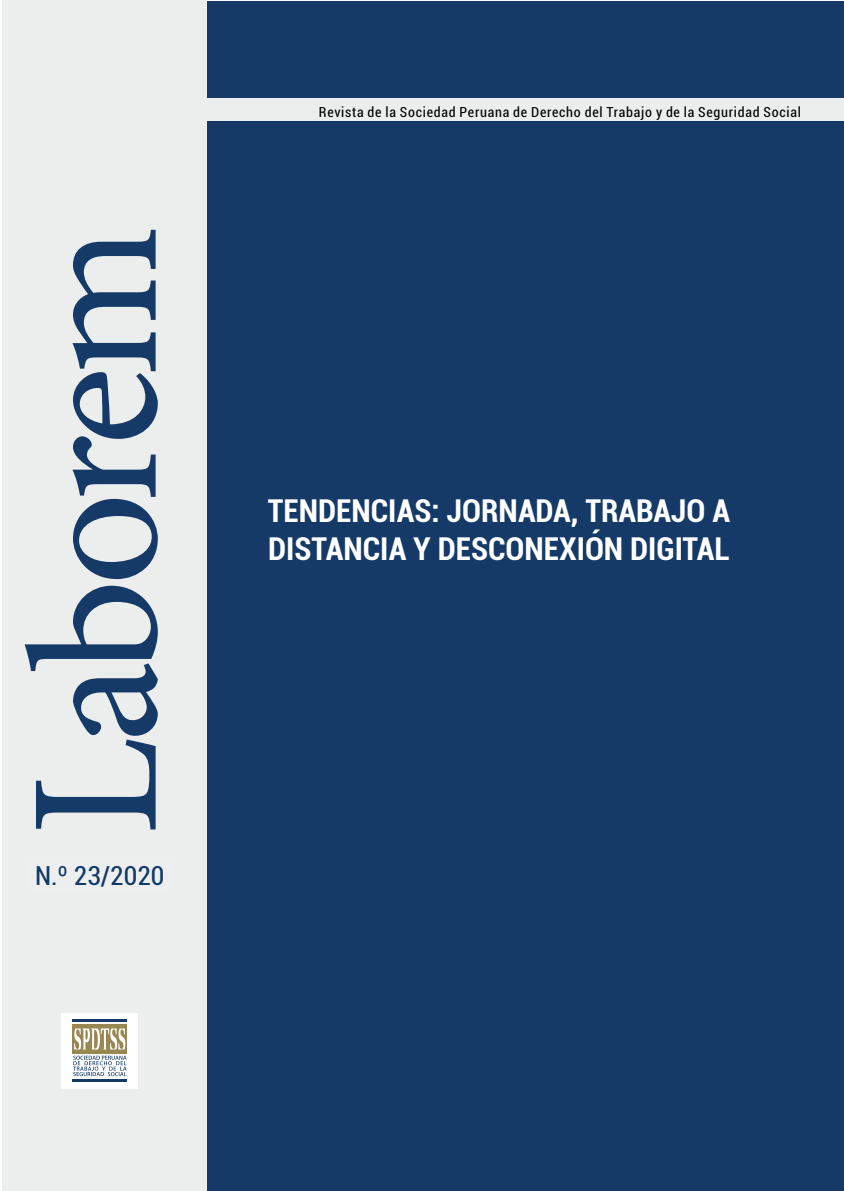
<style>
.page{position:relative;width:844px;height:1191px;background:#fff}
.page>*{position:absolute;margin:0;border:0;box-sizing:border-box;transform-origin:0 0}
.t1{font:183.92px "Minion Pro";letter-spacing:-.05em;color:#153a68}
.t2{font:700 condensed 31.5px/37.8px "Roboto";color:#fff}
.t3{font:condensed 26.25px "Roboto";color:#113968}
.t4{font:condensed 26.25px "Roboto";color:#153a68}
.t5{font:condensed 14px "Roboto";letter-spacing:.055em;color:#000}
</style>
<div class="page">
<div style="left:3px;top:1px;width:840px;height:1190px;background:#153a68"></div>
<div style="left:2px;top:0;width:205px;height:1191px;background:#eceded"></div>
<div style="left:61px;top:1012px;width:76px;height:76px;background:#fff"></div>
<hr style="left:72px;top:1019px;width:55px;height:3px;background:#153a68">
<hr style="left:72px;top:1079px;width:55px;height:2px;background:#153a68">
<div style="left:72px;top:1024px;width:55px;height:29px;background:#988751"></div>
<svg style="left:74px;top:1028px;width:51px;height:21px"></svg>
<svg style="left:73px;top:1055px;width:53px;height:21px"></svg>
<div style="left:184px;top:98px;width:659px;height:22px;background:#eceded"></div>
<h1 class="t1" style="left:-26px;top:836px;width:612px;rotate:-90deg">Laborem</h1>
<h3 class="t4" style="left:39px;top:854px;width:130px">N ° 2 2020</h3>
<h3 class="t3" style="left:35px;top:857px;width:131px">N.º 23/2020</h3>
<p class="t5" style="left:319px;top:102px;width:483px">Revista de la Sociedad Peruana de Derecho del Trabajo y de la Seguridad Social</p>
<h2 class="t2" style="left:268px;top:491px;width:463px">TENDENCIAS: JORNADA, TRABAJO A<br>DISTANCIA Y DESCONEXIÓN DIGITAL</h2>
</div>
